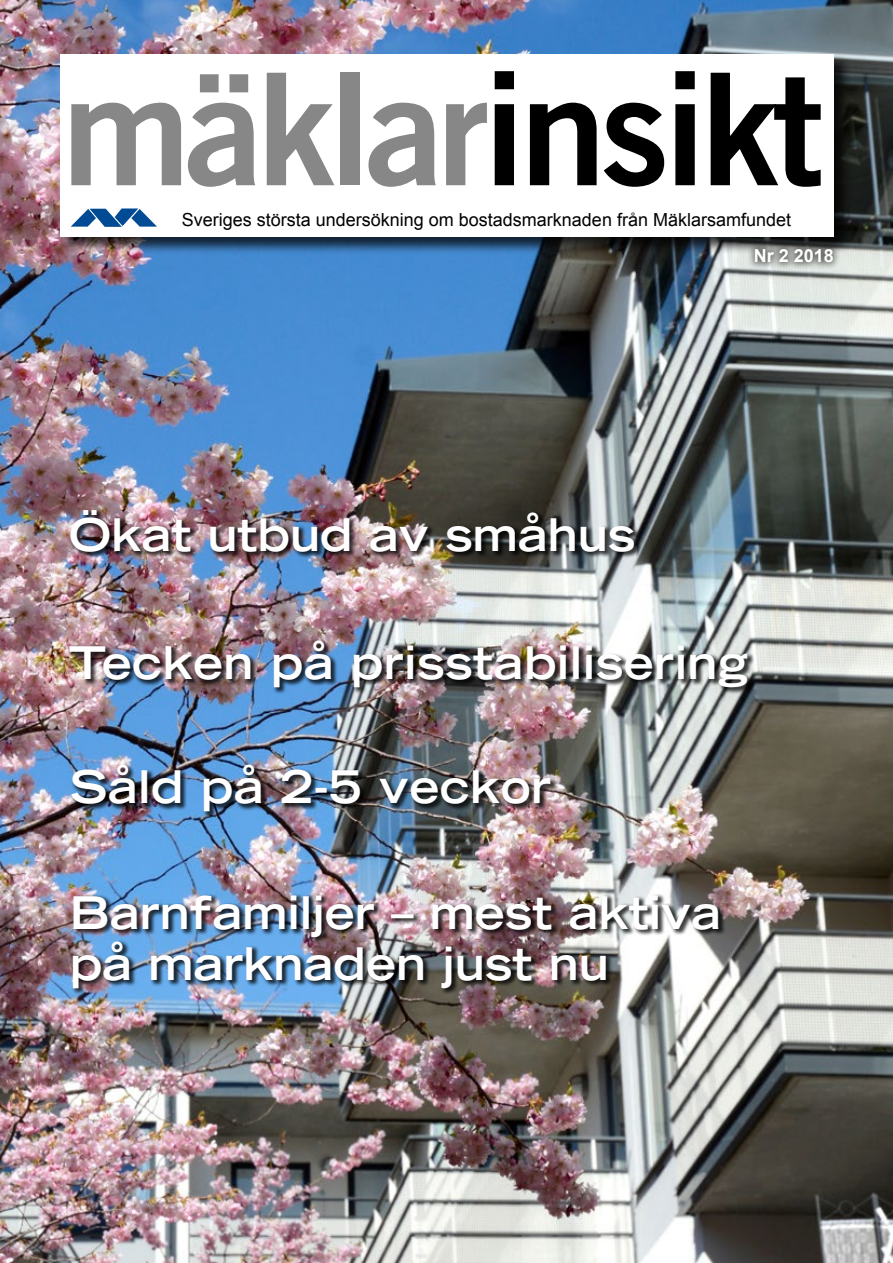
<style>
.page{position:relative;width:893px;height:1263px;background:#fff}
.page>*{position:absolute;margin:0;border:0;box-sizing:border-box;transform-origin:0 0}
.t1{font:700 expanded 45px/51px "Trade Gothic LH";color:#fff}
.t2{font:18px "Arial";color:#000}
.t3{font:700 18px "Arial";color:#fffffe}
</style>
<div class="page">
<img style="left:0;top:0;width:893px;height:1263px">
<div style="left:60px;top:54px;width:792px;height:200px;background:#000;opacity:.75"></div>
<div style="left:60px;top:54px;width:773px;height:182px;background:#fff"></div>
<svg style="left:71px;top:103px;width:110px;height:82px"></svg>
<svg style="left:188px;top:74px;width:67px;height:113px"></svg>
<svg style="left:267px;top:73px;width:67px;height:112px"></svg>
<div style="left:341px;top:73px;width:19px;height:112px;background:#878787"></div>
<svg style="left:368px;top:102px;width:68px;height:85px"></svg>
<svg style="left:446px;top:103px;width:41px;height:82px"></svg>
<svg style="left:495px;top:71px;width:19px;height:114px;background:#212121"></svg>
<svg style="left:530px;top:103px;width:67px;height:82px"></svg>
<svg style="left:604px;top:103px;width:60px;height:84px"></svg>
<svg style="left:675px;top:71px;width:20px;height:114px;background:#292929"></svg>
<svg style="left:711px;top:73px;width:110px;height:114px"></svg>
<div style="left:746px;top:240px;width:95px;height:31px;background:#000;opacity:.5"></div>
<div style="left:68px;top:639px;width:686px;height:55px;background:#000;opacity:.75"></div>
<div style="left:72px;top:893px;width:654px;height:102px;background:#000;opacity:.75"></div>
<div style="left:70px;top:763px;width:488px;height:56px;background:#000;opacity:.75"></div>
<svg style="left:71px;top:208px;width:86px;height:19px"></svg>
<div style="left:69px;top:508px;width:573px;height:51px;background:#000;opacity:.75"></div>
<p class="t2" style="left:182px;top:208px;width:611px">Sveriges största undersökning om bostadsmarknaden från Mäklarsamfundet</p>
<p class="t3" style="left:754px;top:244px;width:82px">Nr 2 2018</p>
<p class="t1" style="left:69px;top:508px;width:568px">Ökat utbud av småhus</p>
<p class="t1" style="left:69px;top:636px;width:681px">Tecken på prisstabilisering</p>
<p class="t1" style="left:70px;top:761px;width:483px">Såld på 2-5 veckor</p>
<p class="t1" style="left:70px;top:886px;width:653px">Barnfamiljer – mest aktiva på marknaden just nu</p>
</div>
